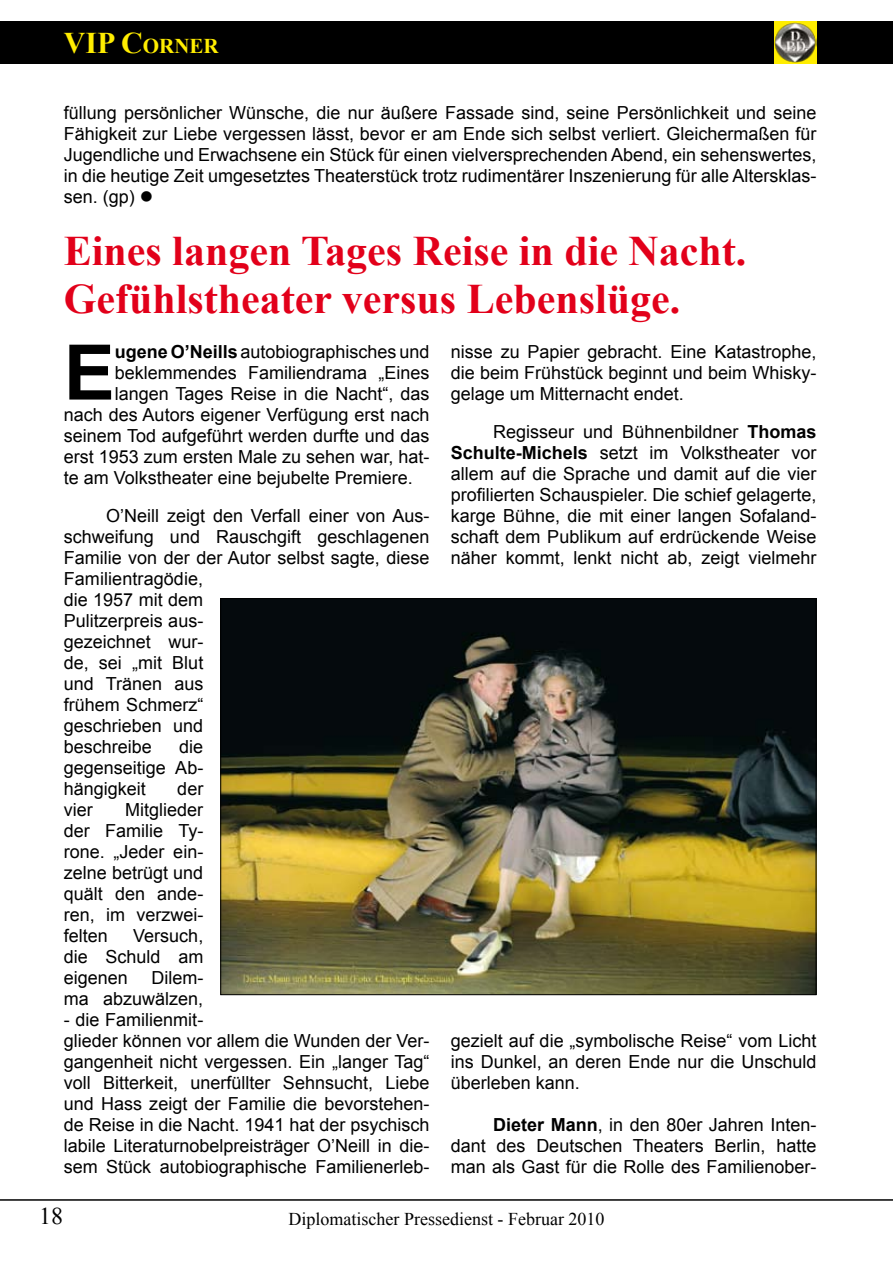
<style>
.page{position:relative;width:893px;height:1263px;background:#fff}
.page>*{position:absolute;margin:0;border:0;box-sizing:border-box;transform-origin:0 0}
.t1{font:700 76.65px "Arial";color:#000}
.t2{font:700 42px/48px "Times New Roman";color:#e2001a}
.t3{font:24px "Times New Roman";color:#000}
.t4{font:700 21px "Times New Roman";color:#ffed00}
.t5{font:18px/21px "Arial";color:#000;text-align:justify}
.t6{font:18px "Times New Roman";color:#000}
.s1{font-size:30px}
.s2{font-weight:700}
</style>
<div class="page">
<div style="left:0;top:21px;width:893px;height:43px;background:#000"></div>
<div style="left:774px;top:21px;width:42px;height:43px;background:#ffed00"></div>
<img style="left:774px;top:22px;width:42px;height:41px">
<hr style="left:0;top:1199px;width:893px;height:2px;background:#000">
<img style="left:222px;top:600px;width:592px;height:393px">
<p class="t4" style="left:64px;top:31px;width:157px"><span class="s1">VIP C</span>ORNER</p>
<p class="t5" style="left:64px;top:103px;width:754px">füllung persönlicher Wünsche, die nur äußere Fassade sind, seine Persönlichkeit und seine Fähigkeit zur Liebe vergessen lässt, bevor er am Ende sich selbst verliert. Gleichermaßen für Jugendliche und Erwachsene ein Stück für einen vielversprechenden Abend, ein sehenswertes, in die heutige Zeit umgesetztes Theaterstück trotz rudimentärer Inszenierung für alle Altersklas&shy;sen. (gp) ●</p>
<h2 class="t2" style="left:64px;top:226px;width:684px">Eines langen Tages Reise in die Nacht.<br>Gefühlstheater versus Lebenslüge.</h2>
<h1 class="t1" style="left:64px;top:322px;width:53px">E</h1>
<p class="t5" style="left:115px;top:341px;width:316px"><span class="s2">ugene O’Neills</span> autobiographisches und</p>
<p class="t5" style="left:115px;top:362px;width:316px">beklemmendes Familiendrama „Eines</p>
<p class="t5" style="left:115px;top:383px;width:316px">langen Tages Reise in die Nacht“, das</p>
<p class="t5" style="left:64px;top:404px;width:367px">nach des Autors eigener Verfügung erst nach</p>
<p class="t5" style="left:64px;top:425px;width:367px">seinem Tod aufgeführt werden durfte und das</p>
<p class="t5" style="left:64px;top:446px;width:367px">erst 1953 zum ersten Male zu sehen war, hat-</p>
<p class="t5" style="left:64px;top:467px;width:351px">te am Volkstheater eine bejubelte Premiere.</p>
<p class="t5" style="left:64px;top:505px;width:367px;text-align:left;text-indent:43px">O’Neill zeigt den Verfall einer von Aus&shy;schweifung und Rauschgift geschlagenen<br>Familie von der der Autor selbst sagte, diese<br>Familientragödie,<br>die 1957 mit dem<br>Pulitzerpreis aus-<br>gezeichnet wur-<br>de, sei „mit Blut<br>und Tränen aus<br>frühem Schmerz“<br>geschrieben und<br>beschreibe</p>
<p class="t5" style="left:64px;top:736px;width:141px;text-indent:116px">die gegenseitige Ab&shy;hängigkeit</p>
<p class="t5" style="left:177px;top:778px;width:28px">der</p>
<p class="t5" style="left:64px;top:799px;width:141px;text-indent:62px">Mitglieder der Familie Ty&shy;rone. „Jeder ein&shy;zelne betrügt und quält den ande&shy;ren, im verzwei&shy;felten</p>
<p class="t5" style="left:64px;top:799px;width:30px">vier</p>
<p class="t5" style="left:64px;top:925px;width:141px;text-indent:69px">Versuch, die Schuld am eigenen</p>
<p class="t5" style="left:64px;top:967px;width:141px;text-align:right">Dilem-<br>ma abzuwälzen,</p>
<p class="t5" style="left:64px;top:1009px;width:367px;text-align:left">- die Familienmit-<br>glieder können vor allem die Wunden der Ver&shy;gangenheit nicht vergessen. Ein „langer Tag“ voll Bitterkeit, unerfüllter Sehnsucht, Liebe und Hass zeigt der Familie die bevorstehen&shy;de Reise in die Nacht. 1941 hat der psychisch labile Literaturnobelpreisträger O’Neill in die&shy;sem Stück autobiographische Familienerleb-</p>
<p class="t5" style="left:451px;top:341px;width:367px">nisse zu Papier gebracht. Eine Katastrophe, die beim Frühstück beginnt und beim Whisky&shy;gelage um Mitternacht endet.</p>
<p class="t5" style="left:451px;top:421px;width:367px;text-indent:43px">Regisseur und Bühnenbildner <span class="s2">Thomas Schulte-Michels</span> setzt im Volkstheater vor allem auf die Sprache und damit auf die vier profilierten Schauspieler. Die schief gelagerte, karge Bühne, die mit einer langen Sofaland&shy;schaft dem Publikum auf erdrückende Weise näher kommt, lenkt nicht ab, zeigt vielmehr</p>
<p class="t5" style="left:451px;top:1030px;width:367px">gezielt auf die „symbolische Reise“ vom Licht ins Dunkel, an deren Ende nur die Unschuld überleben kann.</p>
<p class="t5" style="left:451px;top:1114px;width:367px;text-indent:43px"><span class="s2">Dieter Mann</span>, in den 80er Jahren Inten&shy;dant des Deutschen Theaters Berlin, hatte man als Gast für die Rolle des Familienober-</p>
<h3 class="t3" style="left:39px;top:1200px;width:26px">18</h3>
<p class="t6" style="left:288px;top:1207px;width:317px">Diplomatischer Pressedienst - Februar 2010</p>
</div>
